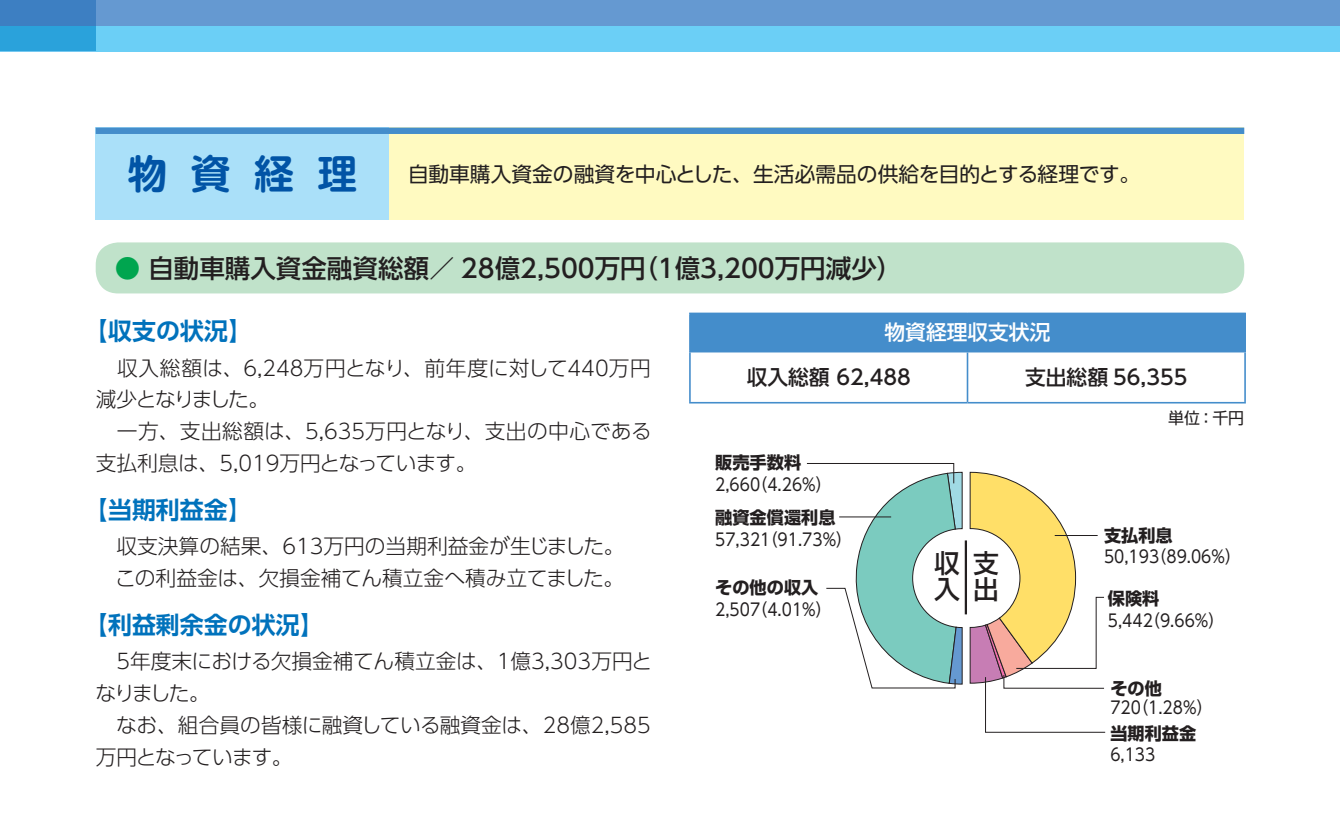
<style>
.page{position:relative;width:1340px;height:823px;background:#fff}
.page>*{position:absolute;margin:0;border:0;box-sizing:border-box;transform-origin:0 0}
.t1{font:700 39.82px "UD Shin M Go Pro De";color:#0154a6}
.t2{font:500 25.88px/25.9px "Shin Go Pro";color:#231f20}
.t3{font:500 25.43px "UD Shin Go Pro";color:#231f20}
.t4{font:700 23.85px "UD Shin Go Pro De";color:#0072bc}
.t5{font:300 20.7px/31.9px "UD Shin Go Pro";color:#231f20}
.t6{font:20.7px "UD Shin Go Pro";color:#231f20}
.t7{font:500 20.7px "UD Shin Go Pro";color:#231f20}
.t8{font:500 20.7px "UD Shin Go Pro";color:#fff}
.t9{font:17.1px "UD Shin Go Pro";color:#231f20;scale:.9 1}
.t10{font:700 17.1px "Shin Go Pro";color:#231f20}
.t11{font:15.97px "UD Shin Go Pro";color:#231f20}
.s1{color:#00a54f}
</style>
<div class="page">
<hr style="left:964px;top:540px;width:3px;height:74px;background:#231f20">
<svg style="left:806px;top:463px;width:156px;height:225px"></svg>
<hr style="left:839px;top:516px;width:52px;height:1px;background:#231f20">
<svg style="left:969px;top:472px;width:136px;height:261px"></svg>
<div style="left:690px;top:313px;width:554px;height:39px;background:#448dcb"></div>
<hr style="left:689px;top:313px;width:278px;height:1px;background:#448dcb">
<hr style="left:689px;top:314px;width:1px;height:37px;background:#448dcb">
<hr style="left:967px;top:313px;width:278px;height:1px;background:#448dcb">
<hr style="left:1244px;top:314px;width:1px;height:37px;background:#448dcb">
<hr style="left:689px;top:351px;width:278px;height:1px;background:#448dcb">
<hr style="left:689px;top:352px;width:1px;height:50px;background:#448dcb">
<hr style="left:967px;top:351px;width:278px;height:1px;background:#448dcb">
<hr style="left:966px;top:352px;width:2px;height:50px;background:#448dcb">
<hr style="left:1244px;top:352px;width:1px;height:50px;background:#448dcb">
<hr style="left:689px;top:402px;width:278px;height:1px;background:#448dcb">
<hr style="left:967px;top:402px;width:278px;height:1px;background:#448dcb">
<div style="left:0;top:0;width:1339px;height:51px;background:#6bcff6"></div>
<div style="left:0;top:0;width:1339px;height:26px;background:#6599d1"></div>
<div style="left:0;top:26px;width:96px;height:25px;background:#2aa2db"></div>
<div style="left:0;top:0;width:96px;height:26px;background:#3d7fc2"></div>
<div style="left:96px;top:128px;width:1148px;height:92px;background:#fffac1"></div>
<div style="left:96px;top:128px;width:293px;height:92px;background:#aae0f9"></div>
<div style="left:96px;top:128px;width:1148px;height:6px;background:#448dcb"></div>
<div style="left:96px;top:242px;width:1148px;height:51px;background:#c0e2ca;border-radius:22px"></div>
<h1 class="t1" style="left:128px;top:141px;width:231px">物資経理</h1>
<p class="t6" style="left:408px;top:157px;width:733px">自動車購入資金の融資を中心とした、生活必需品の供給を目的とする経理です。</p>
<p class="t3" style="left:115px;top:247px;width:789px"><span class="s1">●</span> 自動車購入資金融資総額／ 28億2,500万円（1億3,200万円減少）</p>
<p class="t4" style="left:84px;top:311px;width:170px">【収支の状況】</p>
<p class="t5" style="left:96px;top:351px;width:558px">　収入総額は、6,248万円となり、前年度に対して440万円減少となりました。<br>　一方、支出総額は、5,635万円となり、支出の中心である支払利息は、5,019万円となっています。</p>
<p class="t4" style="left:84px;top:490px;width:170px">【当期利益金】</p>
<p class="t5" style="left:96px;top:529px;width:530px">　収支決算の結果、613万円の当期利益金が生じました。　この利益金は、欠損金補てん積立金へ積み立てました。</p>
<p class="t4" style="left:84px;top:605px;width:242px">【利益剰余金の状況】</p>
<p class="t5" style="left:95px;top:644px;width:558px">　5年度末における欠損金補てん積立金は、1億3,303万円となりました。<br>　なお、組合員の皆様に融資している融資金は、28億2,585万円となっています。</p>
<p class="t8" style="left:884px;top:316px;width:167px">物資経理収支状況</p>
<p class="t7" style="left:746px;top:360px;width:166px">収入総額 62,488</p>
<p class="t7" style="left:1025px;top:360px;width:164px">支出総額 56,355</p>
<p class="t11" style="left:1168px;top:405px;width:78px">単位：千円</p>
<p class="t10" style="left:715px;top:449px;width:87px">販売手数料</p>
<p class="t9" style="left:715px;top:471px;width:130px">2,660（4.26％）</p>
<p class="t10" style="left:715px;top:504px;width:122px">融資金償還利息</p>
<p class="t9" style="left:715px;top:525px;width:153px">57,321（91.73％）</p>
<p class="t10" style="left:715px;top:574px;width:105px">その他の収入</p>
<p class="t9" style="left:715px;top:595px;width:130px">2,507（4.01％）</p>
<p class="t2" style="left:934px;top:547px;width:27px">収入</p>
<p class="t2" style="left:973px;top:547px;width:27px">支出</p>
<p class="t10" style="left:1104px;top:521px;width:70px">支払利息</p>
<p class="t9" style="left:1104px;top:543px;width:153px">50,193（89.06％）</p>
<p class="t10" style="left:1107px;top:585px;width:53px">保険料</p>
<p class="t9" style="left:1107px;top:607px;width:130px">5,442（9.66％）</p>
<p class="t10" style="left:1110px;top:675px;width:53px">その他</p>
<p class="t9" style="left:1110px;top:694px;width:114px">720（1.28％）</p>
<p class="t10" style="left:1110px;top:719px;width:87px">当期利益金</p>
<p class="t9" style="left:1110px;top:741px;width:52px">6,133</p>
</div>
